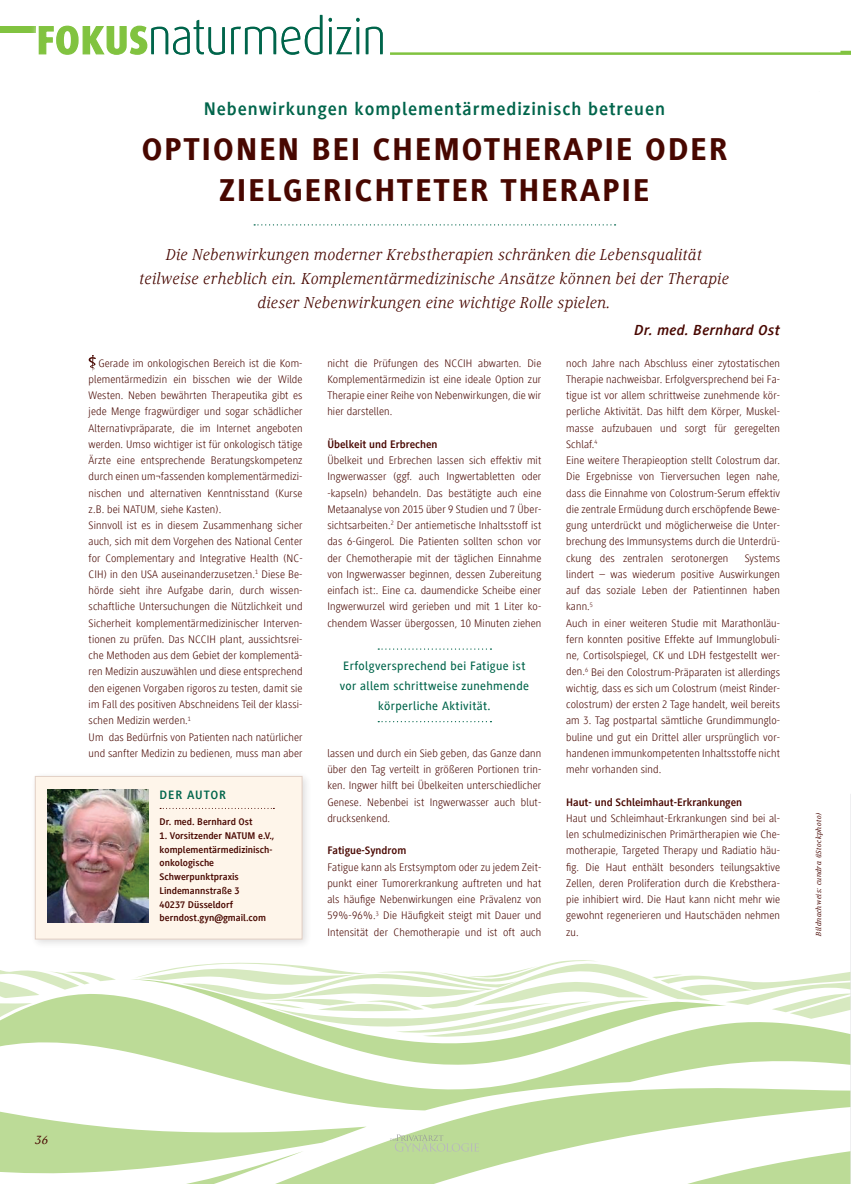
<style>
.page{position:relative;width:851px;height:1184px;background:#fff}
.page>*{position:absolute;margin:0;border:0;box-sizing:border-box;transform-origin:0 0}
.t1{font:800 32.5px/41.2px "Generis Sans Com";letter-spacing:.05em;color:#480700;text-align:center}
.t2{font:700 18.75px "Generis Sans Com";letter-spacing:.05em;color:#00654b}
.t3{font:italic 16.25px/23.8px "Generis Serif Com";letter-spacing:.02em;color:#480700;text-align:center}
.t4{font:italic 700 15px "Generis Sans Com";letter-spacing:.02em;color:#480700}
.t5{font:500 12.5px/20px "Generis Sans Com";letter-spacing:.03em;color:#00654b;text-align:center}
.t6{font:700 12.5px "Generis Sans Com";letter-spacing:.07em;color:#00654b}
.t7{font:italic 500 12.5px "Generis Serif Com";color:#480700}
.t8{font:300 11.25px/16.2px "Generis Sans Com";letter-spacing:.01em;color:#480700;text-align:justify}
.t9{font:700 11.25px "Generis Sans Com";color:#480700}
.t10{font:700 10px/13.8px "Generis Sans Com";color:#480700}
.t11{font:italic 500 7.5px "Generis Serif Com";letter-spacing:.04em;color:#480700}
</style>
<div class="page">
<hr style="left:390px;top:52px;width:460px;height:3px;background:#81c340">
<div style="left:0;top:27px;width:35px;height:6px;background:#81c340"></div>
<div style="left:27px;top:7px;width:363px;height:59px;background:#fff"></div>
<svg style="left:38px;top:15px;width:344px;height:40px"></svg>
<svg style="left:254px;top:224px;width:361px;height:1px"></svg>
<svg style="left:378px;top:648px;width:113px;height:1px"></svg>
<svg style="left:378px;top:721px;width:113px;height:1px"></svg>
<svg style="left:88px;top:355px;width:8px;height:17px"></svg>
<div style="left:30px;top:771px;width:282px;height:178px;background:#fbfbfb"></div>
<div style="left:35px;top:776px;width:267px;height:163px;background:#fef5ea"></div>
<img style="left:48px;top:790px;width:100px;height:3px">
<svg style="left:0;top:793px;width:851px;height:390px"></svg>
<h2 class="t2" style="left:204px;top:99px;width:463px">Nebenwirkungen komplementärmedizinisch betreuen</h2>
<h1 class="t1" style="left:141px;top:129px;width:587px">OPTIONEN BEI CHEMOTHERAPIE ODER<br>ZIELGERICHTETER THERAPIE</h1>
<h3 class="t3" style="left:139px;top:243px;width:591px">Die Nebenwirkungen moderner Krebstherapien schränken die Lebensqualität teilweise erheblich ein. Komplementärmedizinische Ansätze können bei der Therapie dieser Nebenwirkungen eine wichtige Rolle spielen.</h3>
<p class="t8" style="left:89px;top:355px;width:215px;text-align:left;text-indent:10px">Gerade im onkologischen Bereich ist die Kom&shy;plementärmedizin ein bisschen wie der Wilde Westen. Neben bewährten Therapeutika gibt es jede Menge fragwürdiger und sogar schädlicher Alternativpräparate, die im Internet angeboten werden. Umso wichtiger ist für onkologisch tätige Ärzte eine entsprechende Beratungskompetenz durch einen um¬fassenden komplementärmedizi&shy;nischen und alternativen Kenntnisstand (Kurse z.B. bei NATUM, siehe Kasten).<br>Sinnvoll ist es in diesem Zusammenhang sicher auch, sich mit dem Vorgehen des National Center for Complementary and Integrative Health (NC-CIH) in den USA auseinanderzusetzen.<sup>1</sup> Diese Be&shy;hörde sieht ihre Aufgabe darin, durch wissen&shy;schaftliche Untersuchungen die Nützlichkeit und Sicherheit komplementärmedizinischer Interven&shy;tionen zu prüfen. Das NCCIH plant, aussichtsrei&shy;che Methoden aus dem Gebiet der komplementä&shy;ren Medizin auszuwählen und diese entsprechend den eigenen Vorgaben rigoros zu testen, damit sie im Fall des positiven Abschneidens Teil der klassi&shy;schen Medizin werden.<sup>1<br></sup>Um das Bedürfnis von Patienten nach natürlicher und sanfter Medizin zu bedienen, muss man aber</p>
<p class="t6" style="left:159px;top:788px;width:68px">DER AUTOR</p>
<p class="t10" style="left:159px;top:815px;width:95px">Dr. med. Bernhard Ost</p>
<p class="t10" style="left:159px;top:828px;width:116px">1. Vorsitzender NATUM e.V., komplementärmedizinisch&shy;onkologische<br>Schwerpunktpraxis<br>Lindemannstraße 3<br>40237 Düsseldorf berndost.gyn@gmail.com</p>
<p class="t8" style="left:327px;top:355px;width:215px">nicht die Prüfungen des NCCIH abwarten. Die Komplementärmedizin ist eine ideale Option zur Therapie einer Reihe von Nebenwirkungen, die wir hier darstellen.</p>
<p class="t9" style="left:327px;top:438px;width:112px">Übelkeit und Erbrechen</p>
<p class="t8" style="left:327px;top:452px;width:215px">Übelkeit und Erbrechen lassen sich effektiv mit Ingwerwasser (ggf. auch Ingwertabletten oder -kapseln) behandeln. Das bestätigte auch eine Metaanalyse von 2015 über 9 Studien und 7 Über&shy;sichtsarbeiten.<sup>2</sup> Der antiemetische Inhaltsstoff ist das 6-Gingerol. Die Patienten sollten schon vor der Chemotherapie mit der täglichen Einnahme von Ingwerwasser beginnen, dessen Zubereitung einfach ist:. Eine ca. daumendicke Scheibe einer Ingwerwurzel wird gerieben und mit 1 Liter ko&shy;chendem Wasser übergossen, 10 Minuten ziehen</p>
<p class="t5" style="left:339px;top:655px;width:191px">Erfolgversprechend bei Fatigue ist vor allem schrittweise zunehmende körperliche Aktivität.</p>
<p class="t8" style="left:327px;top:745px;width:215px">lassen und durch ein Sieb geben, das Ganze dann über den Tag verteilt in größeren Portionen trin&shy;ken. Ingwer hilft bei Übelkeiten unterschiedlicher Genese. Nebenbei ist Ingwerwasser auch blut&shy;drucksenkend.</p>
<p class="t9" style="left:327px;top:844px;width:80px">Fatigue-Syndrom</p>
<p class="t8" style="left:327px;top:858px;width:215px">Fatigue kann als Erstsymptom oder zu jedem Zeit&shy;punkt einer Tumorerkrankung auftreten und hat als häufige Nebenwirkungen eine Prävalenz von 59%-96%.<sup>3</sup> Die Häufigkeit steigt mit Dauer und Intensität der Chemotherapie und ist oft auch</p>
<h3 class="t4" style="left:634px;top:321px;width:147px">Dr. med. Bernhard Ost</h3>
<p class="t8" style="left:566px;top:355px;width:215px;text-align:left">noch Jahre nach Abschluss einer zytostatischen Therapie nachweisbar. Erfolgversprechend bei Fa&shy;tigue ist vor allem schrittweise zunehmende kör&shy;perliche Aktivität. Das hilft dem Körper, Muskel&shy;masse aufzubauen und sorgt für geregelten Schlaf.<sup>4<br></sup>Eine weitere Therapieoption stellt Colostrum dar.<br>Die Ergebnisse von Tierversuchen legen nahe, dass die Einnahme von Colostrum-Serum effektiv die zentrale Ermüdung durch erschöpfende Bewe&shy;gung unterdrückt und möglicherweise die Unter&shy;brechung des Immunsystems durch die Unterdrü&shy;ckung des zentralen serotonergen</p>
<p class="t8" style="left:566px;top:550px;width:215px;text-align:left;text-indent:178px">Systems lindert – was wiederum positive Auswirkungen auf das soziale Leben der Patientinnen haben kann.<sup>5<br></sup>Auch in einer weiteren Studie mit Marathonläu&shy;fern konnten positive Effekte auf Immunglobuli&shy;ne, Cortisolspiegel, CK und LDH festgestellt wer&shy;den.<sup>6</sup> Bei den Colostrum-Präparaten ist allerdings wichtig, dass es sich um Colostrum (meist Rinder&shy;colostrum) der ersten 2 Tage handelt, weil bereits am 3. Tag postpartal sämtliche Grundimmunglo&shy;buline und gut ein Drittel aller ursprünglich vor&shy;handenen immunkompetenten Inhaltsstoffe nicht mehr vorhanden sind.</p>
<p class="t9" style="left:566px;top:795px;width:177px">Haut- und Schleimhaut-Erkrankungen</p>
<p class="t8" style="left:566px;top:810px;width:215px">Haut und Schleimhaut-Erkrankungen sind bei al&shy;len schulmedizinischen Primärtherapien wie Che&shy;motherapie, Targeted Therapy und Radiatio häu&shy;fig. Die Haut enthält besonders teilungsaktive Zellen, deren Proliferation durch die Krebsthera&shy;pie inhibiert wird. Die Haut kann nicht mehr wie gewohnt regenerieren und Hautschäden nehmen zu.</p>
<p class="t11" style="left:814px;top:935px;width:124px;rotate:-90deg">Bildnachweis: cundra (iStockphoto)</p>
<p class="t7" style="left:35px;top:1132px;width:14px">36</p>
</div>
